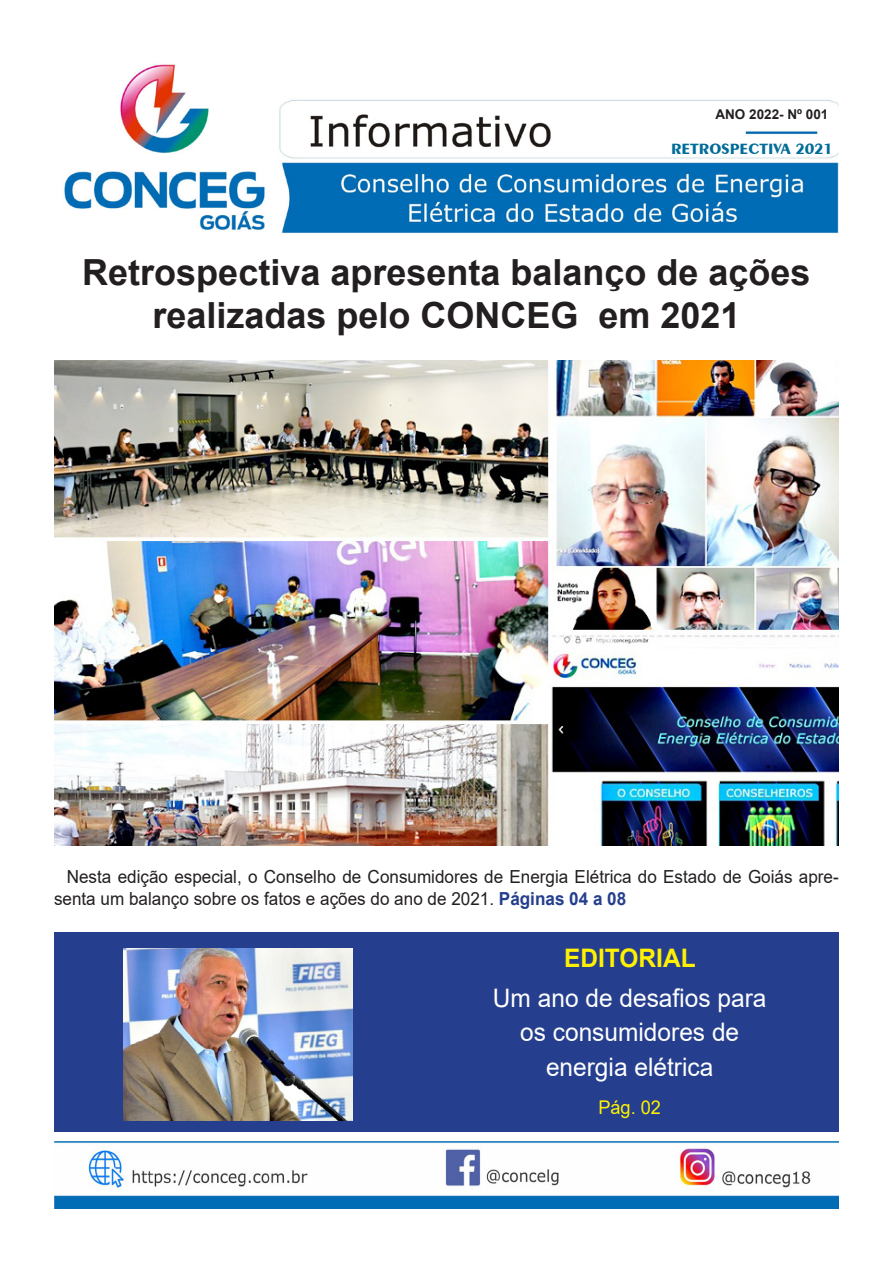
<style>
.page{position:relative;width:893px;height:1263px;background:#fff}
.page>*{position:absolute;margin:0;border:0;box-sizing:border-box;transform-origin:0 0}
.Título{font:700 36px "Arial";color:#231f20}
.Título-2{font:25.5px "Arial";color:#fff;scale:.96 1}
.Título-3{font:700 25.5px "Arial";color:#fff101;scale:.96 1}
.Título-4{font:18.9px "Arial";color:#fff101;scale:.96 1}
.Texto{font:18px/21.6px "Arial";color:#231f20;scale:.95 1}
.Texto-2{font:700 15.6px "Exotic 350 BT";color:#006c98}
.Texto-3{font:700 13.5px "Arial";color:#231f20}
.s1{font-weight:700;color:#253f8e}
</style>
<div class="page">
<div style="left:54px;top:932px;width:785px;height:200px;background:#253f8e"></div>
<img style="left:64px;top:64px;width:775px;height:170px">
<img style="left:54px;top:1142px;width:785px;height:67px">
<img style="left:123px;top:948px;width:230px;height:173px">
<img style="left:54px;top:360px;width:785px;height:485px">
<p class="Texto-3" style="left:715px;top:105px;width:114px">ANO 2022- Nº 001</p>
<p class="Texto-2" style="left:671px;top:140px;width:164px">RETROSPECTIVA 2021</p>
<p class="Título" style="left:82px;top:247px;width:730px">Retrospectiva apresenta balanço de ações</p>
<p class="Título" style="left:152px;top:290px;width:590px">realizadas pelo CONCEG em 2021</p>
<p class="Texto" style="left:54px;top:866px;width:828px;text-indent:13px">Nesta edição especial, o Conselho de Consumidores de Energia Elétrica do Estado de Goiás apre&shy;senta um balanço sobre os fatos e ações do ano de 2021. <span class="s1">Páginas 04 a 08</span></p>
<p class="Título-3" style="left:564px;top:940px;width:138px">EDITORIAL</p>
<p class="Título-2" style="left:493px;top:980px;width:286px">Um ano de desafios para</p>
<p class="Título-2" style="left:520px;top:1015px;width:230px">os consumidores de</p>
<p class="Título-2" style="left:546px;top:1049px;width:176px">energia elétrica</p>
<p class="Título-4" style="left:598px;top:1095px;width:67px">Pág. 02</p>
</div>
